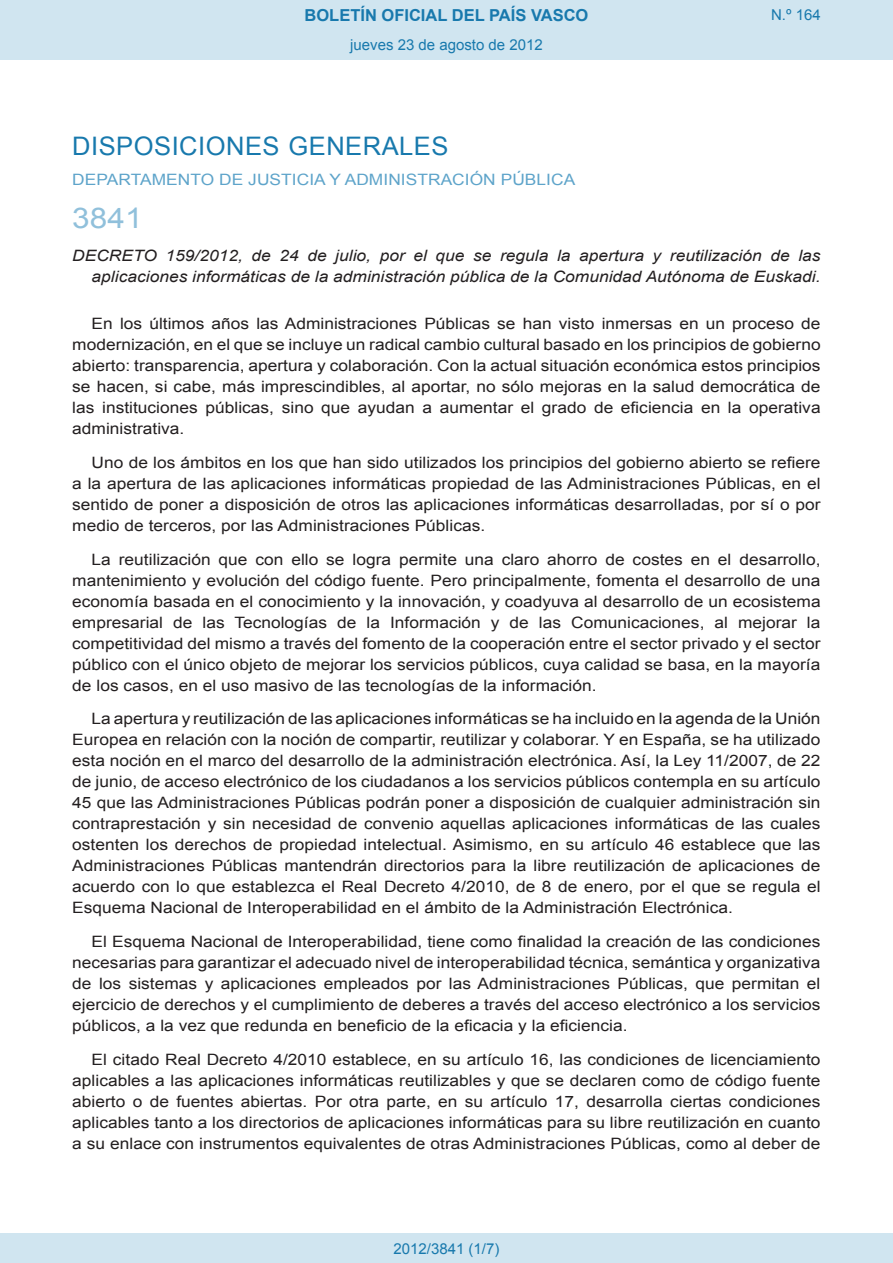
<style>
.page{position:relative;width:893px;height:1263px;background:#fff}
.page>*{position:absolute;margin:0;border:0;box-sizing:border-box;transform-origin:0 0}
.BOPVOrden{font:28.5px "Arial";color:#90c0db;scale:1.11 1}
.BOPVSeccion{font:25.5px "Arial";letter-spacing:.02em;color:#1879ad}
.t1{font:700 16.5px "Arial";color:#1879ad}
.BOPVDetalle{font:15.6px/21px "Arial";color:#231f20;text-align:justify;scale:1.11 1}
.BOPVTitulo{font:italic 15.6px/21px "Arial";color:#231f20;text-align:right;scale:1.11 1}
.BOPVOrganismo{font:15.6px "Arial";letter-spacing:.005em;color:#5ea4ca;scale:1.11 1}
.Paginacion_Centro{font:15px "Arial";color:#1879ad}
</style>
<div class="page">
<div style="left:0;top:0;width:893px;height:60px;background:#d0e5f0"></div>
<div style="left:0;top:1233px;width:893px;height:30px;background:#d0e5f0"></div>
<p class="t1" style="left:305px;top:4px;width:285px">BOLETÍN OFICIAL DEL PAÍS VASCO</p>
<p class="Paginacion_Centro" style="left:350px;top:35px;width:194px">jueves 23 de agosto de 2012</p>
<p class="Paginacion_Centro" style="left:771px;top:5px;width:51px">N.º 164</p>
<p class="BOPVSeccion" style="left:72px;top:129px;width:378px">DISPOSICIONES GENERALES</p>
<p class="BOPVOrganismo" style="left:72px;top:169px;width:455px">DEPARTAMENTO DE JUSTICIA Y ADMINISTRACIÓN PÚBLICA</p>
<p class="BOPVOrden" style="left:72px;top:199px;width:65px">3841</p>
<p class="BOPVTitulo" style="left:72px;top:246px;width:676px">DECRETO 159/2012, de 24 de julio, por el que se regula la apertura y reutilización de las aplicaciones informáticas de la administración pública de la Comunidad Autónoma de Euskadi.</p>
<p class="BOPVDetalle" style="left:72px;top:313px;width:676px;text-indent:19px">En los últimos años las Administraciones Públicas se han visto inmersas en un proceso de modernización, en el que se incluye un radical cambio cultural basado en los principios de gobierno abierto: transparencia, apertura y colaboración. Con la actual situación económica estos principios se hacen, si cabe, más imprescindibles, al aportar, no sólo mejoras en la salud democrática de las instituciones públicas, sino que ayudan a aumentar el grado de eficiencia en la operativa administrativa.</p>
<p class="BOPVDetalle" style="left:72px;top:452px;width:676px;text-indent:19px">Uno de los ámbitos en los que han sido utilizados los principios del gobierno abierto se refiere a la apertura de las aplicaciones informáticas propiedad de las Administraciones Públicas, en el sentido de poner a disposición de otros las aplicaciones informáticas desarrolladas, por sí o por medio de terceros, por las Administraciones Públicas.</p>
<p class="BOPVDetalle" style="left:72px;top:549px;width:676px;text-indent:19px">La reutilización que con ello se logra permite una claro ahorro de costes en el desarrollo, mantenimiento y evolución del código fuente. Pero principalmente, fomenta el desarrollo de una economía basada en el conocimiento y la innovación, y coadyuva al desarrollo de un ecosistema empresarial de las Tecnologías de la Información y de las Comunicaciones, al mejorar la competitividad del mismo a través del fomento de la cooperación entre el sector privado y el sector público con el único objeto de mejorar los servicios públicos, cuya calidad se basa, en la mayoría de los casos, en el uso masivo de las tecnologías de la información.</p>
<p class="BOPVDetalle" style="left:72px;top:708px;width:676px;text-indent:19px">La apertura y reutilización de las aplicaciones informáticas se ha incluido en la agenda de la Unión Europea en relación con la noción de compartir, reutilizar y colaborar. Y en España, se ha utilizado esta noción en el marco del desarrollo de la administración electrónica. Así, la Ley 11/2007, de 22 de junio, de acceso electrónico de los ciudadanos a los servicios públicos contempla en su artículo 45 que las Administraciones Públicas podrán poner a disposición de cualquier administración sin contraprestación y sin necesidad de convenio aquellas aplicaciones informáticas de las cuales ostenten los derechos de propiedad intelectual. Asimismo, en su artículo 46 establece que las Administraciones Públicas mantendrán directorios para la libre reutilización de aplicaciones de acuerdo con lo que establezca el Real Decreto 4/2010, de 8 de enero, por el que se regula el Esquema Nacional de Interoperabilidad en el ámbito de la Administración Electrónica.</p>
<p class="BOPVDetalle" style="left:72px;top:931px;width:676px;text-indent:19px">El Esquema Nacional de Interoperabilidad, tiene como finalidad la creación de las condiciones necesarias para garantizar el adecuado nivel de interoperabilidad técnica, semántica y organizativa de los sistemas y aplicaciones empleados por las Administraciones Públicas, que permitan el ejercicio de derechos y el cumplimiento de deberes a través del acceso electrónico a los servicios públicos, a la vez que redunda en beneficio de la eficacia y la eficiencia.</p>
<p class="BOPVDetalle" style="left:72px;top:1049px;width:676px;text-indent:19px">El citado Real Decreto 4/2010 establece, en su artículo 16, las condiciones de licenciamiento aplicables a las aplicaciones informáticas reutilizables y que se declaren como de código fuente abierto o de fuentes abiertas. Por otra parte, en su artículo 17, desarrolla ciertas condiciones aplicables tanto a los directorios de aplicaciones informáticas para su libre reutilización en cuanto a su enlace con instrumentos equivalentes de otras Administraciones Públicas, como al deber de</p>
<p class="Paginacion_Centro" style="left:393px;top:1238px;width:107px">2012/3841 (1/7)</p>
</div>
